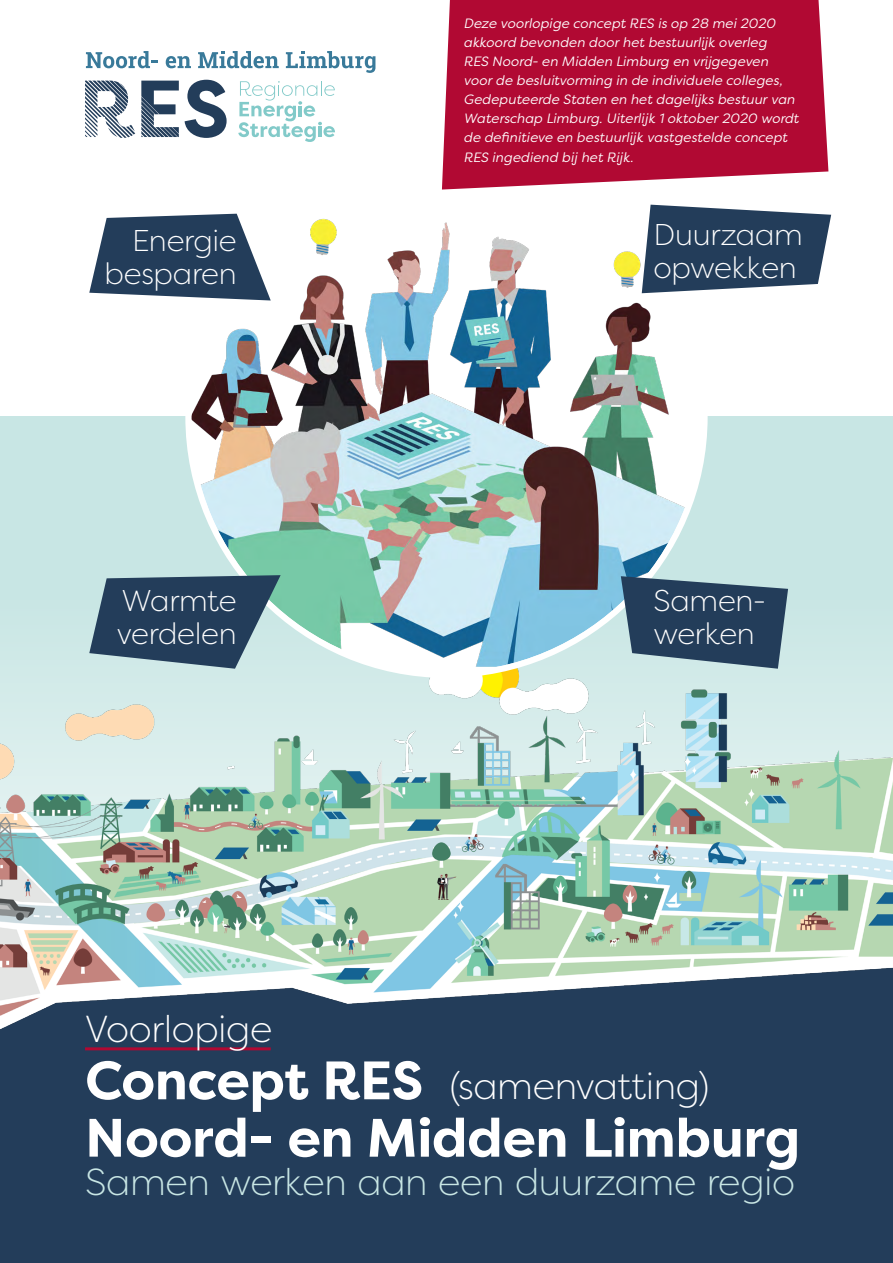
<style>
.page{position:relative;width:893px;height:1263px;background:#fff}
.page>*{position:absolute;margin:0;border:0;box-sizing:border-box;transform-origin:0 0}
.t1{font:700 54px "Filson Pro";letter-spacing:-.005em;color:#fff}
.t2{font:300 37.5px/57.4px "Filson Pro";letter-spacing:-.01em;color:#fff}
.t3{font:300 37.5px "Filson Pro";letter-spacing:-.01em;color:#c8e6e4}
.t4{font:300 30px/33px "Filson Pro";letter-spacing:-.01em;color:#fff}
.t5{font:italic 13.5px/19.2px "Filson Pro";letter-spacing:.005em;color:#fff}
.s1{font-weight:700;font-size:54px}
</style>
<div class="page">
<div style="left:0;top:417px;width:893px;height:659px;background:#c8e6e4"></div>
<div style="left:0;top:846px;width:893px;height:417px;background:#233d5a"></div>
<img style="left:0;top:672px;width:893px;height:379px">
<img style="left:192px;top:204px;width:509px;height:468px">
<svg style="left:621px;top:576px;width:167px;height:93px"></svg>
<svg style="left:642px;top:205px;width:189px;height:88px;background:#445a73"></svg>
<svg style="left:89px;top:575px;width:192px;height:94px"></svg>
<svg style="left:89px;top:214px;width:182px;height:86px"></svg>
<svg style="left:85px;top:81px;width:50px;height:57px"></svg>
<svg style="left:141px;top:81px;width:38px;height:56px"></svg>
<svg style="left:185px;top:80px;width:42px;height:58px"></svg>
<svg style="left:238px;top:81px;width:97px;height:61px"></svg>
<svg style="left:86px;top:51px;width:72px;height:17px"></svg>
<svg style="left:166px;top:56px;width:25px;height:12px"></svg>
<svg style="left:198px;top:51px;width:81px;height:17px"></svg>
<svg style="left:286px;top:51px;width:89px;height:22px"></svg>
<svg style="left:442px;top:0;width:386px;height:190px;background:#b61a41"></svg>
<hr style="left:85px;top:1047px;width:186px;height:3px;background:#b10933">
<p class="t4" style="left:104px;top:223px;width:134px;text-align:right">Energie besparen</p>
<p class="t4" style="left:117px;top:584px;width:121px">Warmte verdelen</p>
<p class="t5" style="left:463px;top:13px;width:337px">Deze voorlopige concept RES is op 28 mei 2020 akkoord bevonden door het bestuurlijk overleg<br>RES Noord- en Midden Limburg en vrijgegeven voor de besluitvorming in de individuele colleges, Gedeputeerde Staten en het dagelijks bestuur van Waterschap Limburg. Uiterlijk 1 oktober 2020 wordt de defnitieve en bestuurlijk vastgestelde concept RES ingediend bij het Rijk.</p>
<p class="t4" style="left:653px;top:217px;width:151px">Duurzaam opwekken</p>
<p class="t4" style="left:653px;top:584px;width:114px">Samen&shy;werken</p>
<p class="t2" style="left:85px;top:999px;width:626px">Voorlopige<br><span class="s1">Concept RES</span> (samenvatting)</p>
<p class="t1" style="left:85px;top:1104px;width:717px">Noord- en Midden Limburg</p>
<p class="t3" style="left:85px;top:1158px;width:711px">Samen werken aan een duurzame regio</p>
</div>
